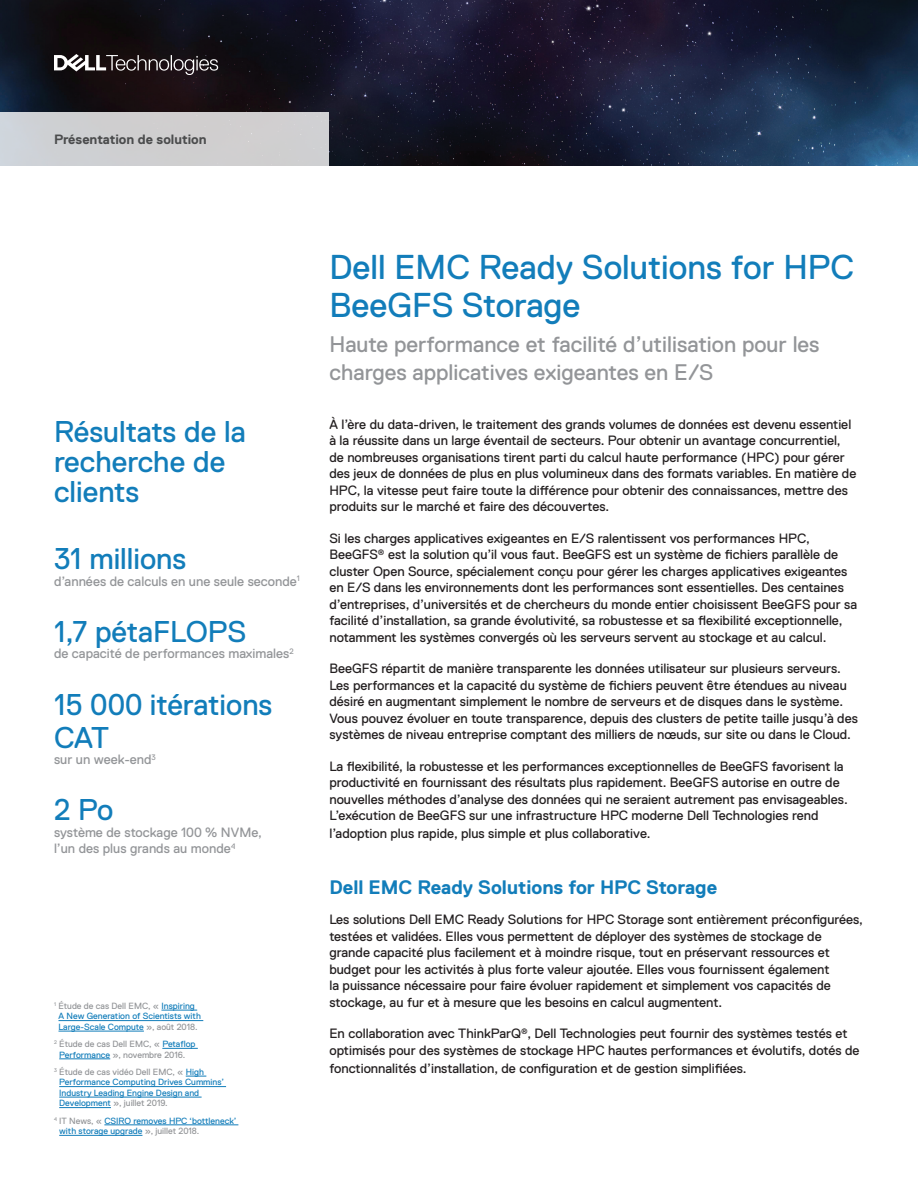
<style>
.page{position:relative;width:918px;height:1188px;background:#fff}
.page>*{position:absolute;margin:0;border:0;box-sizing:border-box;transform-origin:0 0}
.Page_Head_Title_Dell{font:34.5px/37.5px "Dell Replica";color:#127dba}
.Sidebar_Small_Factoi{font:30px/33px "Dell Replica";color:#127dba}
.Sidebar_Head_Dell_Re{font:30px/30px "Dell Replica";color:#127dba}
.Page_Subtitle_Dell_R{font:22.5px/28.5px "Dell Replica";color:#939598}
.Body_Head_Level_1_De{font:700 19.5px "Dell Replica";color:#127dba}
.Body_Copy_Dell_Repli{font:13.5px/16.5px "Dell Replica";color:#231f20}
.Body_Last_Before_Hea{font:13.5px/16.5px "Dell Replica";color:#231f20}
.Sidebar_Small_Factoi-2{font:13.5px/16.5px "Dell Replica";color:#939598}
.t1{font:700 13.5px "Dell Replica";color:#4b4c4d}
.Single_Digit_Footnot{font:9px/10.5px "Dell Replica";color:#127dba}
.Single_Digit_Footnot-2{font:9px/10.5px "Dell Replica";color:#939598;text-align:center}
.s1{color:#939598}
.s2{color:#127dba}
</style>
<div class="page">
<img style="left:0;top:0;width:918px;height:166px">
<svg style="left:54px;top:54px;width:164px;height:21px;background:#4f484b"></svg>
<div style="left:0;top:112px;width:329px;height:54px;background:#cfcfd0"></div>
<hr style="left:161px;top:1010px;width:36px;height:1px;background:#127dba">
<hr style="left:58px;top:1020px;width:145px;height:1px;background:#127dba">
<hr style="left:58px;top:1031px;width:86px;height:1px;background:#127dba">
<hr style="left:162px;top:1048px;width:36px;height:1px;background:#127dba">
<hr style="left:59px;top:1059px;width:51px;height:1px;background:#127dba">
<svg style="left:186px;top:1076px;width:20px;height:1px"></svg>
<hr style="left:59px;top:1086px;width:167px;height:1px;background:#127dba">
<hr style="left:59px;top:1097px;width:143px;height:1px;background:#127dba">
<hr style="left:59px;top:1107px;width:52px;height:1px;background:#127dba">
<hr style="left:104px;top:1125px;width:134px;height:1px;background:#127dba">
<hr style="left:59px;top:1135px;width:83px;height:1px;background:#127dba">
<p class="t1" style="left:54px;top:132px;width:154px">Présentation de solution</p>
<p class="Sidebar_Head_Dell_Re" style="left:54px;top:416px;width:193px">Résultats de la recherche de clients</p>
<p class="Sidebar_Small_Factoi" style="left:54px;top:542px;width:134px">31 millions</p>
<p class="Sidebar_Small_Factoi-2" style="left:54px;top:573px;width:247px">d’années de calculs en une seule seconde<sup>1</sup></p>
<p class="Sidebar_Small_Factoi" style="left:54px;top:615px;width:194px">1,7 pétaFLOPS</p>
<p class="Sidebar_Small_Factoi-2" style="left:54px;top:645px;width:241px">de capacité de performances maximales<sup>2</sup></p>
<p class="Sidebar_Small_Factoi" style="left:54px;top:688px;width:220px">15 000 itérations<br>CAT</p>
<p class="Sidebar_Small_Factoi-2" style="left:54px;top:751px;width:103px">sur un week-end<sup>3</sup></p>
<p class="Sidebar_Small_Factoi" style="left:54px;top:794px;width:61px">2 Po</p>
<p class="Sidebar_Small_Factoi-2" style="left:54px;top:824px;width:210px">système de stockage 100 % NVMe, l’un des plus grands au monde<sup>4</sup></p>
<p class="Single_Digit_Footnot" style="left:58px;top:1000px;width:144px;text-indent:-4px"><sup>1</sup> <span class="s1">Étude de cas Dell EMC, «</span> Inspiring<br>A New Generation of Scientists with<br>Large‑Scale Compute <span class="s1">», août 2018.</span></p>
<p class="Single_Digit_Footnot-2" style="left:54px;top:1039px;width:143px"><sup>2</sup> Étude de cas Dell EMC, « <span class="s2">Petaflop<br>Performance</span> », novembre 2016.</p>
<p class="Single_Digit_Footnot" style="left:59px;top:1066px;width:166px;text-indent:-5px"><sup>3</sup> <span class="s1">Étude de cas vidéo Dell EMC, «</span> High Performance Computing Drives Cummins’ Industry Leading Engine Design and Development <span class="s1">», juillet 2019.</span></p>
<p class="Single_Digit_Footnot" style="left:59px;top:1115px;width:179px;text-indent:-5px"><sup>4</sup> <span class="s1">IT News, «</span> CSIRO removes HPC ‘bottleneck’ with storage upgrade <span class="s1">», juillet 2018.</span></p>
<p class="Page_Head_Title_Dell" style="left:329px;top:249px;width:526px">Dell EMC Ready Solutions for HPC<br>BeeGFS Storage</p>
<p class="Page_Subtitle_Dell_R" style="left:329px;top:330px;width:492px">Haute performance et facilité d’utilisation pour les charges applicatives exigeantes en E/S</p>
<p class="Body_Copy_Dell_Repli" style="left:329px;top:416px;width:529px">À l’ère du data‑driven, le traitement des grands volumes de données est devenu essentiel à la réussite dans un large éventail de secteurs. Pour obtenir un avantage concurrentiel, de nombreuses organisations tirent parti du calcul haute performance (HPC) pour gérer des jeux de données de plus en plus volumineux dans des formats variables. En matière de HPC, la vitesse peut faire toute la différence pour obtenir des connaissances, mettre des produits sur le marché et faire des découvertes.</p>
<p class="Body_Copy_Dell_Repli" style="left:329px;top:530px;width:529px">Si les charges applicatives exigeantes en E/S ralentissent vos performances HPC, BeeGFS<sup>®</sup> est la solution qu’il vous faut. BeeGFS est un système de fichiers parallèle de cluster Open Source, spécialement conçu pour gérer les charges applicatives exigeantes en E/S dans les environnements dont les performances sont essentielles. Des centaines d’entreprises, d’universités et de chercheurs du monde entier choisissent BeeGFS pour sa facilité d’installation, sa grande évolutivité, sa robustesse et sa flexibilité exceptionnelle, notamment les systèmes convergés où les serveurs servent au stockage et au calcul.</p>
<p class="Body_Copy_Dell_Repli" style="left:329px;top:660px;width:530px">BeeGFS répartit de manière transparente les données utilisateur sur plusieurs serveurs.<br>Les performances et la capacité du système de fichiers peuvent être étendues au niveau désiré en augmentant simplement le nombre de serveurs et de disques dans le système.<br>Vous pouvez évoluer en toute transparence, depuis des clusters de petite taille jusqu’à des systèmes de niveau entreprise comptant des milliers de nœuds, sur site ou dans le Cloud.</p>
<p class="Body_Last_Before_Hea" style="left:329px;top:758px;width:520px">La flexibilité, la robustesse et les performances exceptionnelles de BeeGFS favorisent la productivité en fournissant des résultats plus rapidement. BeeGFS autorise en outre de nouvelles méthodes d’analyse des données qui ne seraient autrement pas envisageables.<br>L’exécution de BeeGFS sur une infrastructure HPC moderne Dell Technologies rend</p>
<p class="Body_Last_Before_Hea" style="left:329px;top:825px;width:323px">l’adoption plus rapide, plus simple et plus collaborative.</p>
<p class="Body_Head_Level_1_De" style="left:329px;top:877px;width:389px">Dell EMC Ready Solutions for HPC Storage</p>
<p class="Body_Copy_Dell_Repli" style="left:329px;top:912px;width:535px">Les solutions Dell EMC Ready Solutions for HPC Storage sont entièrement préconfigurées, testées et validées. Elles vous permettent de déployer des systèmes de stockage de grande capacité plus facilement et à moindre risque, tout en préservant ressources et budget pour les activités à plus forte valeur ajoutée. Elles vous fournissent également<br>la puissance nécessaire pour faire évoluer rapidement et simplement vos capacités de stockage, au fur et à mesure que les besoins en calcul augmentent.</p>
<p class="Body_Copy_Dell_Repli" style="left:329px;top:1026px;width:532px">En collaboration avec ThinkParQ<sup>®</sup>, Dell Technologies peut fournir des systèmes testés et optimisés pour des systèmes de stockage HPC hautes performances et évolutifs, dotés de</p>
<p class="Body_Copy_Dell_Repli" style="left:329px;top:1060px;width:419px">fonctionnalités d’installation, de configuration et de gestion simplifiées.</p>
</div>
